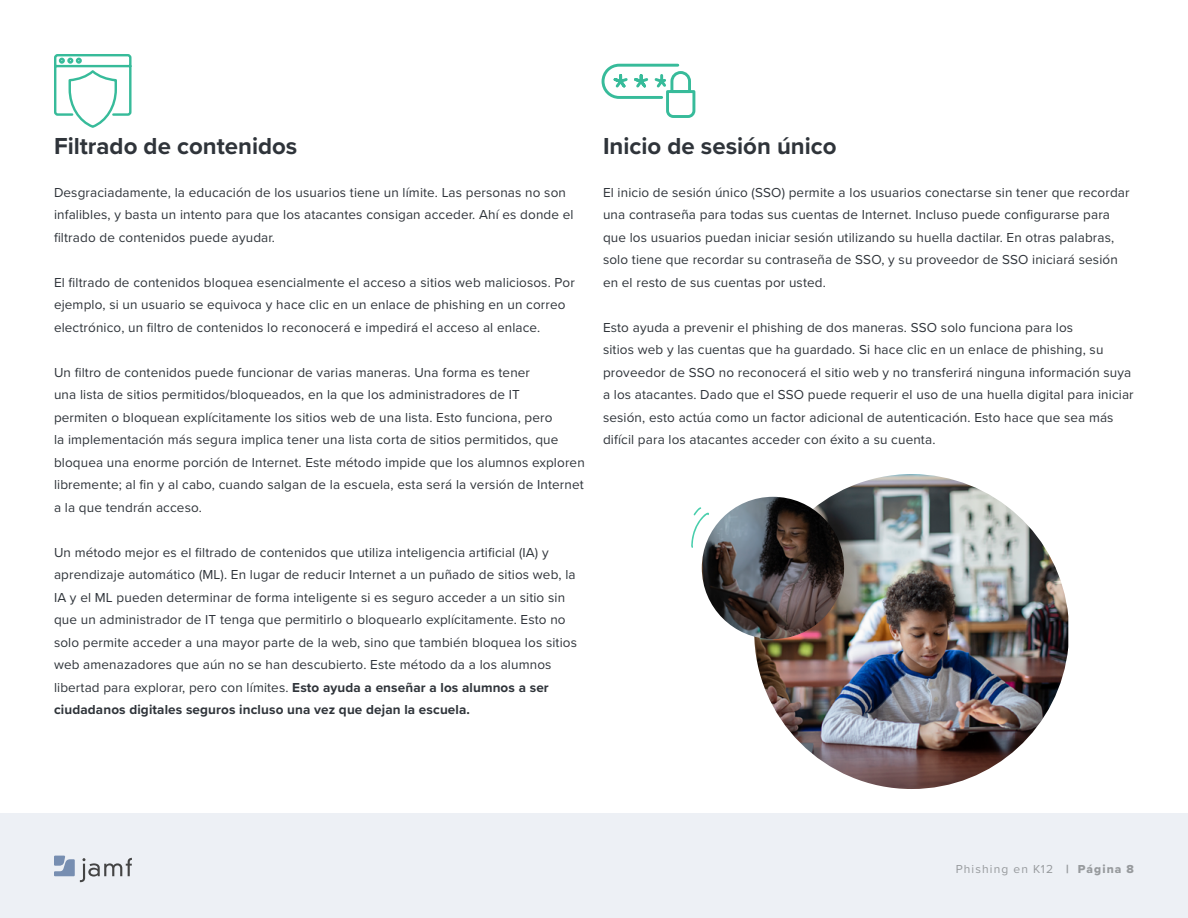
<style>
.page{position:relative;width:1188px;height:918px;background:#fff}
.page>*{position:absolute;margin:0;border:0;box-sizing:border-box;transform-origin:0 0}
.t1{font:700 24px "Proxima Nova";color:#2f343a}
.t2{font:13.5px/22.5px "Proxima Nova";letter-spacing:.01em;color:#2f343a}
.t3{font:12px "Proxima Nova";letter-spacing:.095em;color:#979a9d}
.s1{font-weight:700}
.s2{font-family:"Proxima Nova Extrabld"}
</style>
<div class="page">
<div style="left:0;top:813px;width:1188px;height:105px;background:#edf0f5"></div>
<svg style="left:54px;top:856px;width:78px;height:26px"></svg>
<svg style="left:54px;top:54px;width:78px;height:74px"></svg>
<svg style="left:601px;top:63px;width:95px;height:55px"></svg>
<img style="left:754px;top:474px;width:314px;height:315px">
<img style="left:702px;top:497px;width:142px;height:142px;border-radius:71px">
<svg style="left:691px;top:507px;width:19px;height:41px"></svg>
<h1 class="t1" style="left:54px;top:128px;width:245px">Filtrado de contenidos</h1>
<p class="t2" style="left:54px;top:180px;width:521px">Desgraciadamente, la educación de los usuarios tiene un límite. Las personas no son infalibles, y basta un intento para que los atacantes consigan acceder. Ahí es donde el filtrado de contenidos puede ayudar.</p>
<p class="t2" style="left:54px;top:270px;width:522px">El filtrado de contenidos bloquea esencialmente el acceso a sitios web maliciosos. Por ejemplo, si un usuario se equivoca y hace clic en un enlace de phishing en un correo electrónico, un filtro de contenidos lo reconocerá e impedirá el acceso al enlace.</p>
<p class="t2" style="left:54px;top:360px;width:532px">Un filtro de contenidos puede funcionar de varias maneras. Una forma es tener<br>una lista de sitios permitidos/bloqueados, en la que los administradores de IT<br>permiten o bloquean explícitamente los sitios web de una lista. Esto funciona, pero<br>la implementación más segura implica tener una lista corta de sitios permitidos, que bloquea una enorme porción de Internet. Este método impide que los alumnos exploren libremente; al fin y al cabo, cuando salgan de la escuela, esta será la versión de Internet a la que tendrán acceso.</p>
<p class="t2" style="left:54px;top:540px;width:525px">Un método mejor es el filtrado de contenidos que utiliza inteligencia artificial (IA) y aprendizaje automático (ML). En lugar de reducir Internet a un puñado de sitios web, la IA y el ML pueden determinar de forma inteligente si es seguro acceder a un sitio sin que un administrador de IT tenga que permitirlo o bloquearlo explícitamente. Esto no solo permite acceder a una mayor parte de la web, sino que también bloquea los sitios web amenazadores que aún no se han descubierto. Este método da a los alumnos libertad para explorar, pero con límites. <span class="s1">Esto ayuda a enseñar a los alumnos a ser ciudadanos digitales seguros incluso una vez que dejan la escuela.</span></p>
<h1 class="t1" style="left:603px;top:128px;width:235px">Inicio de sesión único</h1>
<p class="t2" style="left:603px;top:180px;width:528px">El inicio de sesión único (SSO) permite a los usuarios conectarse sin tener que recordar una contraseña para todas sus cuentas de Internet. Incluso puede configurarse para que los usuarios puedan iniciar sesión utilizando su huella dactilar. En otras palabras, solo tiene que recordar su contraseña de SSO, y su proveedor de SSO iniciará sesión en el resto de sus cuentas por usted.</p>
<p class="t2" style="left:603px;top:315px;width:532px">Esto ayuda a prevenir el phishing de dos maneras. SSO solo funciona para los<br>sitios web y las cuentas que ha guardado. Si hace clic en un enlace de phishing, su proveedor de SSO no reconocerá el sitio web y no transferirá ninguna información suya a los atacantes. Dado que el SSO puede requerir el uso de una huella digital para iniciar sesión, esto actúa como un factor adicional de autenticación. Esto hace que sea más difícil para los atacantes acceder con éxito a su cuenta.</p>
<p class="t3" style="left:956px;top:860px;width:180px">Phishing en K12 <span class="s2">| Página 8</span></p>
</div>
